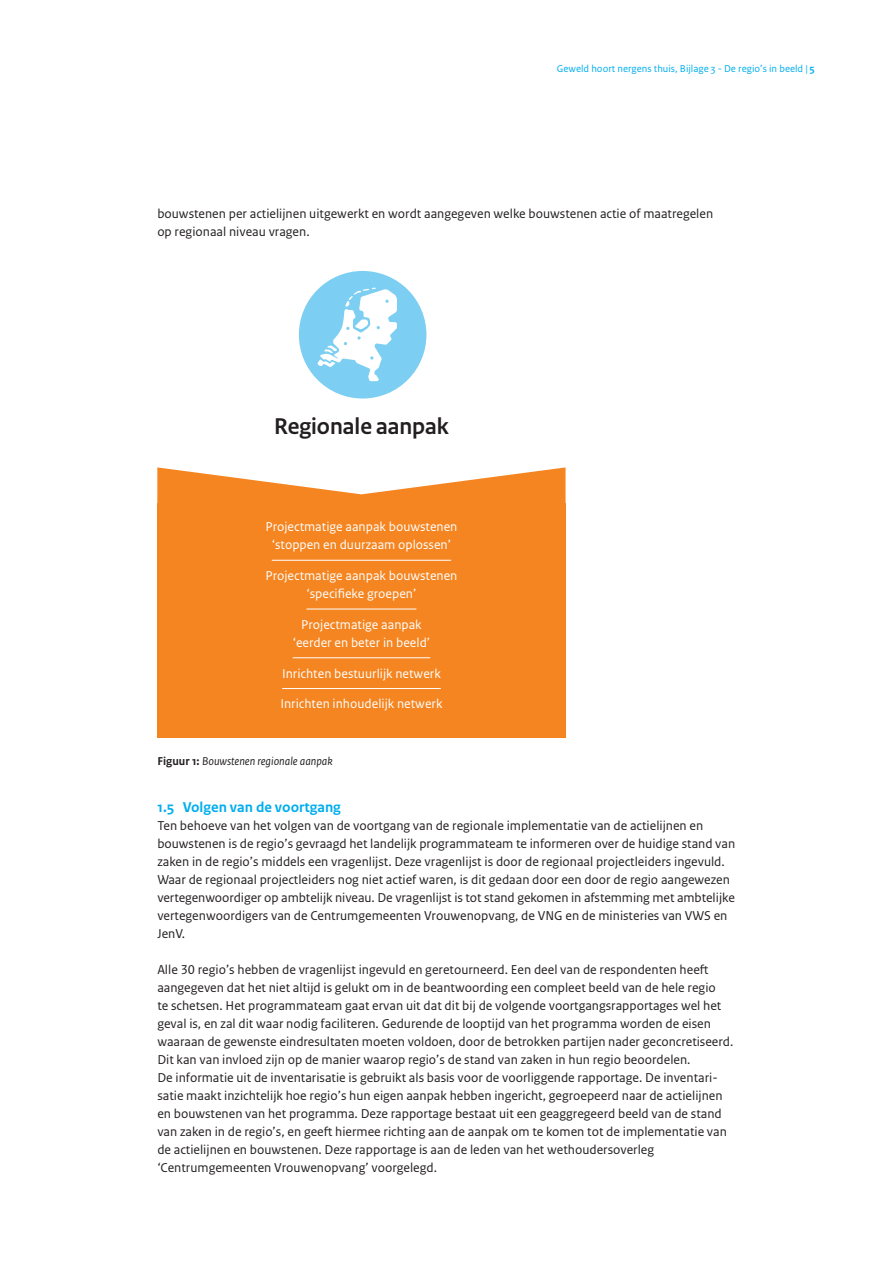
<style>
.page{position:relative;width:893px;height:1263px;background:#fff}
.page>*{position:absolute;margin:0;border:0;box-sizing:border-box;transform-origin:0 0}
._20_RO_Kader_Kop_Cya{font:700 24px "Rijksoverheid Sans Heading";color:#231f20}
._05_RO_Alineakop{font:700 15px "Rijksoverheid Sans Text";color:#00aeef}
._10_RO_Broodtekst{font:13.5px/18px "Rijksoverheid Sans Text";color:#231f20}
._25_RO_Kader_Broodte{font:13.5px/18px "Rijksoverheid Sans Text";color:#fff;text-align:center}
._13_RO_Fotobijschrif{font:italic 12px "Rijksoverheid Sans Text";color:#231f20}
.t1{font:10.5px "Rijksoverheid Sans Text";color:#00aeef}
.s1{font-weight:700}
.s2{font-weight:700;font-style:normal}
</style>
<div class="page">
<svg style="left:157px;top:467px;width:409px;height:36px"></svg>
<div style="left:157px;top:503px;width:409px;height:235px;background:#f58520"></div>
<hr style="left:272px;top:560px;width:179px;height:1px;background:#fff">
<hr style="left:306px;top:609px;width:110px;height:1px;background:#fff">
<hr style="left:293px;top:657px;width:137px;height:1px;background:#fff">
<hr style="left:282px;top:688px;width:159px;height:1px;background:#fff">
<div style="left:299px;top:271px;width:127px;height:127px;background:#7ccff2;border-radius:50%"></div>
<svg style="left:317px;top:288px;width:80px;height:93px"></svg>
<p class="t1" style="left:557px;top:63px;width:260px">Geweld hoort nergens thuis, Bijlage 3 - De regio’s in beeld | <span class="s1">5</span></p>
<p class="_10_RO_Broodtekst" style="left:157px;top:205px;width:557px">bouwstenen per actielijnen uitgewerkt en wordt aangegeven welke bouwstenen actie of maatregelen op regionaal niveau vragen.</p>
<p class="_20_RO_Kader_Kop_Cya" style="left:274px;top:413px;width:176px">Regionale aanpak</p>
<p class="_25_RO_Kader_Broodte" style="left:265px;top:518px;width:194px">Projectmatige aanpak bouwstenen ‘stoppen en duurzaam oplossen’</p>
<p class="_25_RO_Kader_Broodte" style="left:265px;top:567px;width:194px">Projectmatige aanpak bouwstenen ‘specifieke groepen’</p>
<p class="_25_RO_Kader_Broodte" style="left:293px;top:616px;width:139px">Projectmatige aanpak ‘eerder en beter in beeld’</p>
<p class="_25_RO_Kader_Broodte" style="left:282px;top:664px;width:160px">Inrichten bestuurlijk netwerk</p>
<p class="_25_RO_Kader_Broodte" style="left:280px;top:695px;width:163px">Inrichten inhoudelijk netwerk</p>
<p class="_13_RO_Fotobijschrif" style="left:157px;top:754px;width:177px"><span class="s2">Figuur 1:</span> Bouwstenen regionale aanpak</p>
<p class="_05_RO_Alineakop" style="left:157px;top:798px;width:185px">1.5 Volgen van de voortgang</p>
<p class="_10_RO_Broodtekst" style="left:157px;top:817px;width:579px">Ten behoeve van het volgen van de voortgang van de regionale implementatie van de actielijnen en bouwstenen is de regio’s gevraagd het landelijk programmateam te informeren over de huidige stand van zaken in de regio’s middels een vragenlijst. Deze vragenlijst is door de regionaal projectleiders ingevuld.<br>Waar de regionaal projectleiders nog niet actief waren, is dit gedaan door een door de regio aangewezen vertegenwoordiger op ambtelijk niveau. De vragenlijst is tot stand gekomen in afstemming met ambtelijke vertegenwoordigers van de Centrumgemeenten Vrouwenopvang, de VNG en de ministeries van VWS en JenV.</p>
<p class="_10_RO_Broodtekst" style="left:157px;top:961px;width:578px">Alle 30 regio’s hebben de vragenlijst ingevuld en geretourneerd. Een deel van de respondenten heeft aangegeven dat het niet altijd is gelukt om in de beantwoording een compleet beeld van de hele regio<br>te schetsen. Het programmateam gaat ervan uit dat dit bij de volgende voortgangsrapportages wel het geval is, en zal dit waar nodig faciliteren. Gedurende de looptijd van het programma worden de eisen waaraan de gewenste eindresultaten moeten voldoen, door de betrokken partijen nader geconcretiseerd.<br>Dit kan van invloed zijn op de manier waarop regio’s de stand van zaken in hun regio beoordelen.</p>
<p class="_10_RO_Broodtekst" style="left:157px;top:1069px;width:571px">De informatie uit de inventarisatie is gebruikt als basis voor de voorliggende rapportage. De inventari&shy;satie maakt inzichtelijk hoe regio’s hun eigen aanpak hebben ingericht, gegroepeerd naar de actielijnen en bouwstenen van het programma. Deze rapportage bestaat uit een geaggregeerd beeld van de stand van zaken in de regio’s, en geeft hiermee richting aan de aanpak om te komen tot de implementatie van de actielijnen en bouwstenen. Deze rapportage is aan de leden van het wethoudersoverleg ‘Centrumgemeenten Vrouwenopvang’ voorgelegd.</p>
</div>
